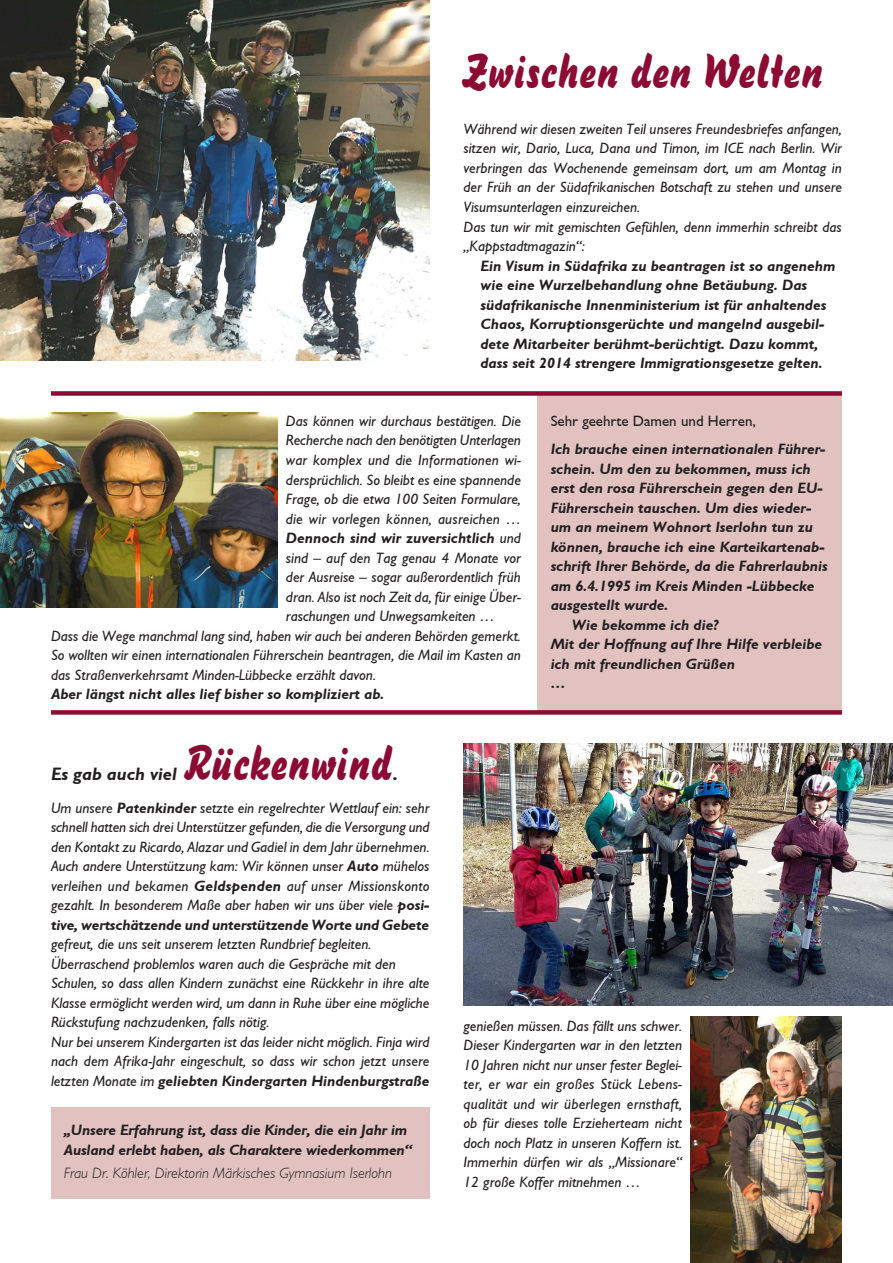
<style>
.page{position:relative;width:893px;height:1263px;background:#fff}
.page>*{position:absolute;margin:0;border:0;box-sizing:border-box;transform-origin:0 0}
.t1{font:48px "Brush 738 BT Regular A";color:#8b0b33}
.t2{font:italic 700 18px "Gill Sans";color:#231f20}
.t3{font:italic 15px/19.5px "Gill Sans";color:#231f20}
.t4{font:italic 700 15px/19.5px "Gill Sans";color:#231f20}
.t5{font:italic 300 15px "Gill Sans";color:#231f20}
.t6{font:15px "Gill Sans";color:#231f20}
.s1{font-weight:400}
.s2{font-family:"Gill Sans";font-style:italic;font-size:30px;color:#231f20}
.s3{font-weight:700}
</style>
<div class="page">
<div style="left:51px;top:1107px;width:378px;height:92px;background:#e2c2c0"></div>
<img style="left:0;top:0;width:429px;height:360px">
<img style="left:0;top:412px;width:278px;height:196px">
<div style="left:538px;top:394px;width:304px;height:317px;background:#e2c2c0"></div>
<img style="left:691px;top:1016px;width:151px;height:247px">
<div style="left:51px;top:710px;width:791px;height:5px;background:#8b0b33"></div>
<div style="left:51px;top:391px;width:791px;height:5px;background:#8b0b33"></div>
<img style="left:463px;top:744px;width:430px;height:261px">
<h1 class="t1" style="left:463px;top:41px;width:361px">Zwischen den Welten</h1>
<p class="t3" style="left:463px;top:119px;width:380px">Während wir diesen zweiten Teil unseres Freundesbriefes anfangen, sitzen wir, Dario, Luca, Dana und Timon, im ICE nach Berlin. Wir verbringen das Wochenende gemeinsam dort, um am Montag in der Früh an der Südafrikanischen Botschaft zu stehen und unsere Visumsunterlagen einzureichen.<br>Das tun wir mit gemischten Gefühlen, denn immerhin schreibt das „Kappstadtmagazin“:</p>
<p class="t4" style="left:480px;top:255px;width:356px">Ein Visum in Südafrika zu beantragen ist so angenehm wie eine Wurzelbehandlung ohne Betäubung. Das südafrikanische Innenministerium ist für anhaltendes Chaos, Korruptionsgerüchte und mangelnd ausgebil&shy;dete Mitarbeiter berühmt-berüchtigt. Dazu kommt, dass seit 2014 strengere Immigrationsgesetze gelten.</p>
<p class="t3" style="left:286px;top:411px;width:236px">Das können wir durchaus bestätigen. Die</p>
<p class="t3" style="left:286px;top:430px;width:237px">Recherche nach den benötigten Unterlagen</p>
<p class="t3" style="left:286px;top:450px;width:236px">war komplex und die Informationen wi-</p>
<p class="t3" style="left:286px;top:469px;width:236px">dersprüchlich. So bleibt es eine spannende</p>
<p class="t3" style="left:286px;top:489px;width:236px">Frage, ob die etwa 100 Seiten Formulare,</p>
<p class="t3" style="left:286px;top:508px;width:237px">die wir vorlegen können, ausreichen …</p>
<p class="t4" style="left:286px;top:528px;width:236px">Dennoch sind wir zuversichtlich <span class="s1">und</span></p>
<p class="t3" style="left:286px;top:547px;width:236px">sind – auf den Tag genau 4 Monate vor</p>
<p class="t3" style="left:286px;top:567px;width:236px">der Ausreise – sogar außerordentlich früh</p>
<p class="t3" style="left:286px;top:586px;width:236px">dran. Also ist noch Zeit da, für einige Über-</p>
<p class="t3" style="left:286px;top:606px;width:210px">raschungen und Unwegsamkeiten …</p>
<p class="t3" style="left:51px;top:625px;width:471px">Dass die Wege manchmal lang sind, haben wir auch bei anderen Behörden gemerkt.</p>
<p class="t3" style="left:51px;top:645px;width:471px">So wollten wir einen internationalen Führerschein beantragen, die Mail im Kasten an</p>
<p class="t3" style="left:51px;top:664px;width:326px">das Straßenverkehrsamt Minden-Lübbecke erzählt davon.</p>
<p class="t4" style="left:51px;top:684px;width:335px">Aber längst nicht alles lief bisher so kompliziert ab.</p>
<p class="t6" style="left:551px;top:412px;width:207px">Sehr geehrte Damen und Herren,</p>
<p class="t4" style="left:551px;top:439px;width:276px">Ich brauche einen internationalen Führer-</p>
<p class="t4" style="left:551px;top:458px;width:261px">schein. Um den zu bekommen, muss ich</p>
<p class="t4" style="left:551px;top:478px;width:273px">erst den rosa Führerschein gegen den EU-</p>
<p class="t4" style="left:551px;top:497px;width:262px">Führerschein tauschen. Um dies wieder-</p>
<p class="t4" style="left:551px;top:517px;width:264px">um an meinem Wohnort Iserlohn tun zu</p>
<p class="t4" style="left:551px;top:536px;width:275px">können, brauche ich eine Karteikartenab-</p>
<p class="t4" style="left:551px;top:556px;width:279px">schrift Ihrer Behörde, da die Fahrerlaubnis</p>
<p class="t4" style="left:551px;top:575px;width:265px">am 6.4.1995 im Kreis Minden -Lübbecke</p>
<p class="t4" style="left:551px;top:595px;width:119px">ausgestellt wurde.</p>
<p class="t4" style="left:572px;top:614px;width:148px">Wie bekomme ich die?</p>
<p class="t4" style="left:551px;top:634px;width:273px">Mit der Hoffnung auf Ihre Hilfe verbleibe</p>
<p class="t4" style="left:551px;top:653px;width:186px">ich mit freundlichen Grüßen</p>
<p class="t4" style="left:551px;top:673px;width:16px">…</p>
<h1 class="t1" style="left:185px;top:734px;width:215px">Rückenwind<span class="s2">.</span></h1>
<p class="t3" style="left:51px;top:797px;width:380px;text-align:justify">Um unsere <span class="s3">Patenkinder</span> setzte ein regelrechter Wettlauf ein: sehr schnell hatten sich drei Unterstützer gefunden, die die Versorgung und den Kontakt zu Ricardo, Alazar und Gadiel in dem Jahr übernehmen.<br>Auch andere Unterstützung kam: Wir können unser <span class="s3">Auto</span> mühelos verleihen und bekamen <span class="s3">Geldspenden</span> auf unser Missionskonto gezahlt. In besonderem Maße aber haben wir uns über viele <span class="s3">posi&shy;tive, wertschätzende und unterstützende Worte und Gebete</span></p>
<p class="t3" style="left:51px;top:934px;width:380px">gefreut, die uns seit unserem letzten Rundbrief begleiten.<br>Überraschend problemlos waren auch die Gespräche mit den Schulen, so dass allen Kindern zunächst eine Rückkehr in ihre alte Klasse ermöglicht werden wird, um dann in Ruhe über eine mögliche Rückstufung nachzudenken, falls nötig.<br>Nur bei unserem Kindergarten ist das leider nicht möglich. Finja wird nach dem Afrika-Jahr eingeschult, so dass wir schon jetzt unsere letzten Monate im <span class="s3">geliebten Kindergarten Hindenburgstraße</span></p>
<p class="t2" style="left:51px;top:764px;width:127px">Es gab auch viel</p>
<p class="t4" style="left:64px;top:1120px;width:350px">„Unsere Erfahrung ist, dass die Kinder, die ein Jahr im<br>Ausland erlebt haben, als Charaktere wiederkommen“</p>
<p class="t5" style="left:64px;top:1165px;width:330px">Frau Dr. Köhler, Direktorin Märkisches Gymnasium Iserlohn</p>
<p class="t3" style="left:463px;top:1016px;width:220px;text-align:justify">genießen müssen. Das fällt uns schwer.<br>Dieser Kindergarten war in den letzten 10 Jahren nicht nur unser fester Beglei&shy;ter, er war ein großes Stück Lebens&shy;qualität und wir überlegen ernsthaft, ob für dieses tolle Erzieherteam nicht doch noch Platz in unseren Koffern ist.<br>Immerhin dürfen wir als „Missionare“ 12 große Koffer mitnehmen …</p>
</div>
